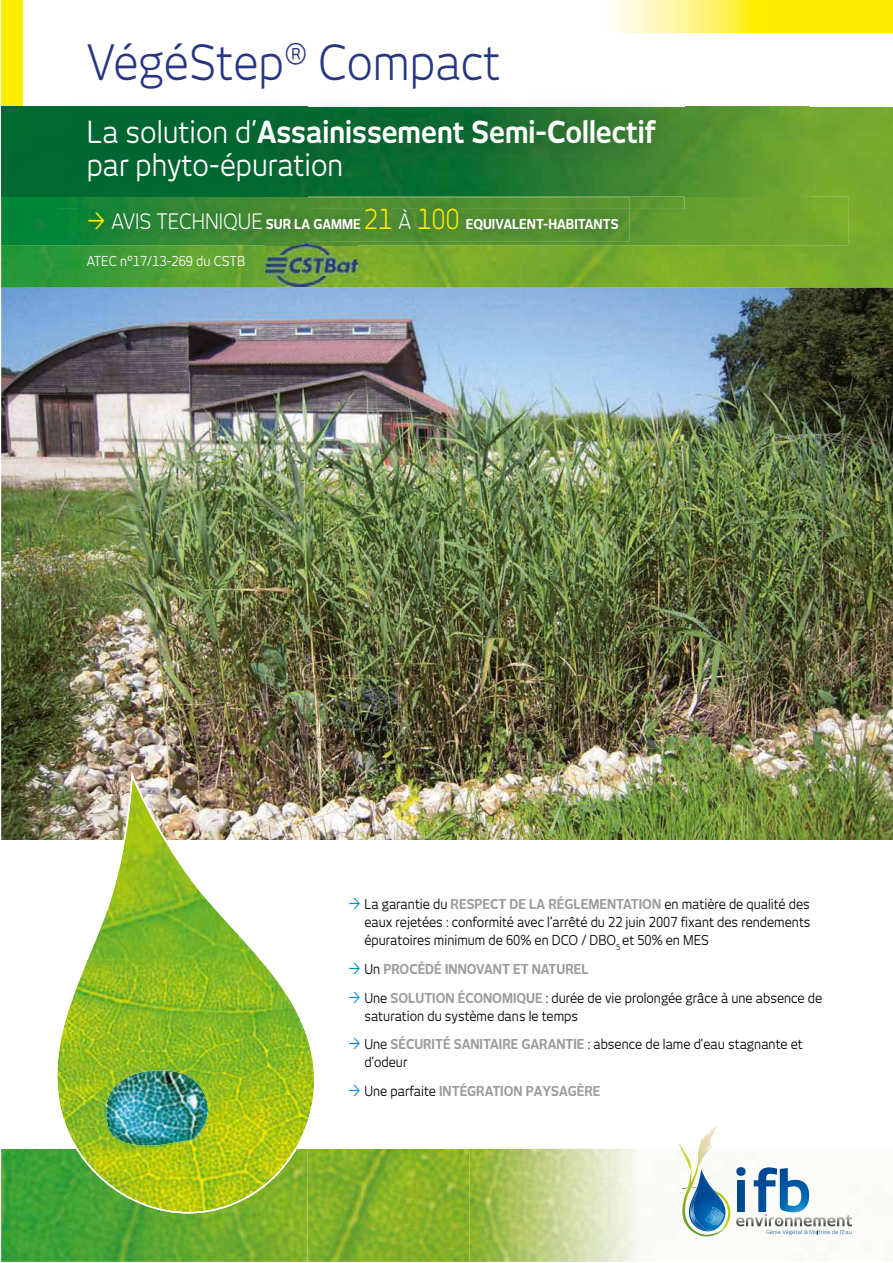
<style>
.page{position:relative;width:893px;height:1263px;background:#fff}
.page>*{position:absolute;margin:0;border:0;box-sizing:border-box;transform-origin:0 0}
.t1{font:48px "New June";color:#283583;scale:.9 1}
.t2{font:30px/33px "New June";color:#fff;scale:.9 1}
.t3{font:13.5px/18px "New June";color:#000;scale:.9 1}
.t4{font:700 13.5px "New June";color:#fff;scale:.9 1}
.t5{font:700 13.5px/28.7px "New June";color:#9d9d9c;scale:.9 1}
.t6{font:13.5px "New June";color:#fff;scale:.9 1}
.s1{font-weight:700}
.s2{font-weight:400;font-size:21px}
.s3{font-weight:400;font-size:27px;color:#ffed00}
.s4{font-weight:700;color:#9d9d9c}
.s5{font-weight:400;color:#000}
</style>
<div class="page">
<div style="left:1px;top:0;width:22px;height:298px;background:#ffed00"></div>
<img style="left:788px;top:107px;width:105px;height:181px">
<img style="left:681px;top:245px;width:107px;height:43px">
<img style="left:1px;top:245px;width:680px;height:43px">
<img style="left:257px;top:1149px;width:264px;height:113px">
<img style="left:520px;top:1149px;width:118px;height:1px">
<img style="left:1px;top:1149px;width:102px;height:113px">
<img style="left:103px;top:1213px;width:154px;height:49px">
<img style="left:1px;top:288px;width:892px;height:552px">
<svg style="left:610px;top:0;width:283px;height:33px;background:#fff14a"></svg>
<img style="left:1px;top:196px;width:847px;height:49px">
<img style="left:78px;top:209px;width:551px;height:32px">
<img style="left:365px;top:210px;width:26px;height:19px">
<img style="left:399px;top:209px;width:12px;height:20px">
<img style="left:419px;top:209px;width:39px;height:20px">
<img style="left:684px;top:107px;width:126px;height:89px">
<div style="left:1px;top:107px;width:57px;height:89px;background:#006a31"></div>
<img style="left:58px;top:106px;width:626px;height:103px">
<svg style="left:365px;top:209px;width:26px;height:1px"></svg>
<img style="left:683px;top:1155px;width:22px;height:14px">
<img style="left:693px;top:1232px;width:28px;height:2px">
<svg style="left:704px;top:1124px;width:15px;height:14px"></svg>
<svg style="left:681px;top:1144px;width:31px;height:11px"></svg>
<svg style="left:736px;top:1167px;width:116px;height:68px"></svg>
<svg style="left:681px;top:1169px;width:49px;height:63px"></svg>
<img style="left:47px;top:775px;width:278px;height:438px">
<img style="left:265px;top:244px;width:93px;height:42px">
<svg style="left:88px;top:212px;width:16px;height:17px"></svg>
<h1 class="t1" style="left:87px;top:35px;width:461px">VégéStep<sup>®</sup> Compact</h1>
<h2 class="t2" style="left:87px;top:115px;width:634px">La solution d’<span class="s1">Assainissement Semi-Collectif </span>par phyto-épuration</h2>
<p class="t4" style="left:111px;top:216px;width:565px"><span class="s2">AVIS TECHNIQUE</span> SUR LA GAMME <span class="s3">21</span> <span class="s2">À</span> <span class="s3">100</span> EQUIVALENT-HABITANTS</p>
<p class="t6" style="left:87px;top:253px;width:178px">ATEC n°17/13-269 du CSTB</p>
<p class="t3" style="left:364px;top:895px;width:497px;text-align:justify">La garantie du <span class="s4">RESPECT DE LA RÉGLEMENTATION</span> en matière de qualité des eaux rejetées : conformité avec l’arrêté du 22 juin 2007 fixant des rendements épuratoires minimum de 60% en DCO / DBO<sub>5</sub> et 50% en MES</p>
<p class="t3" style="left:364px;top:954px;width:510px;line-height:28.7px">Un <span class="s4">PROCÉDÉ INNOVANT ET NATUREL<br></span>Une <span class="s4">SOLUTION ÉCONOMIQUE</span> : durée de vie prolongée grâce à une absence de</p>
<p class="t3" style="left:364px;top:1001px;width:489px;line-height:28.7px">saturation du système dans le temps<br>Une <span class="s4">SÉCURITÉ SANITAIRE GARANTIE</span> : absence de lame d’eau stagnante et</p>
<p class="t5" style="left:364px;top:1048px;width:264px"><span class="s5">d’odeur<br>Une parfaite</span> INTÉGRATION PAYSAGÈRE</p>
</div>
